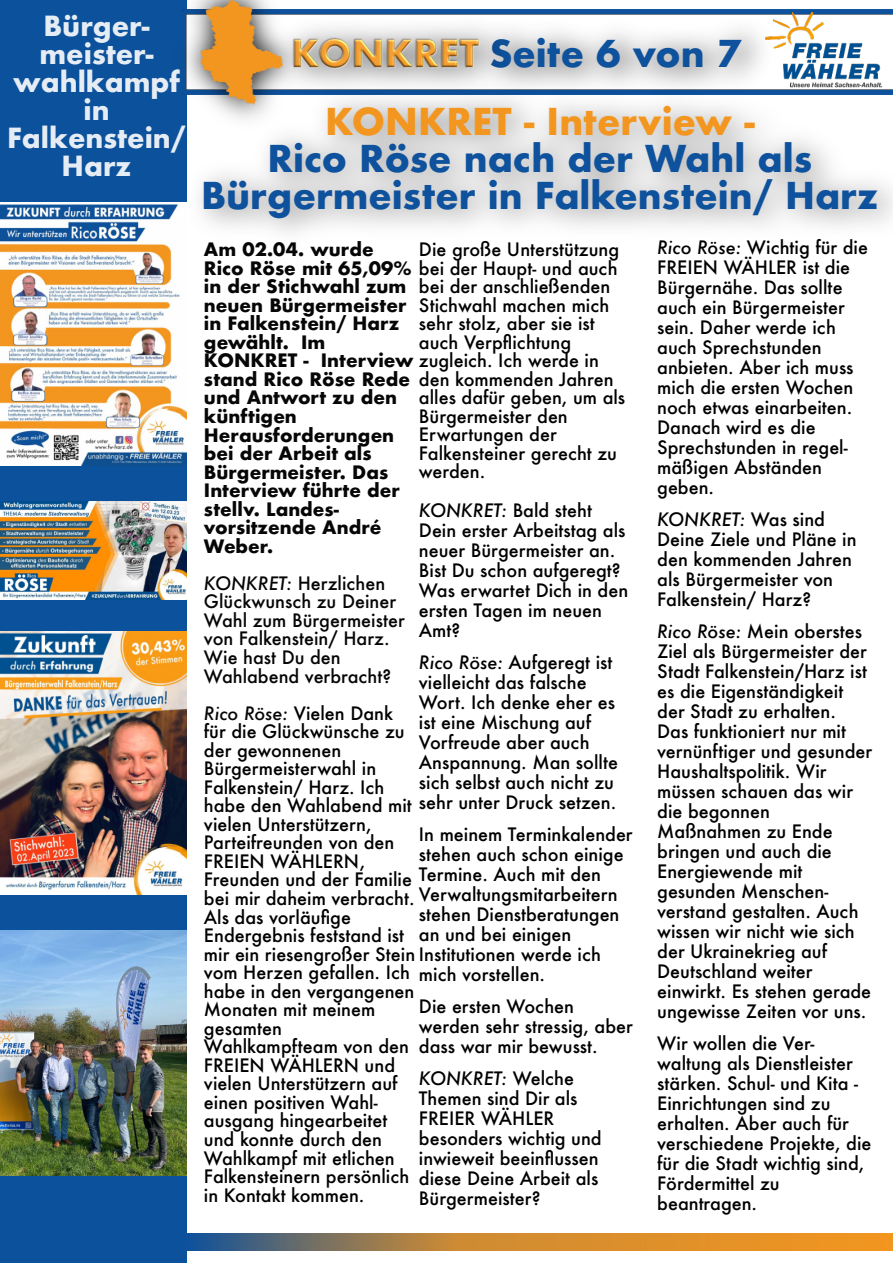
<style>
.page{position:relative;width:893px;height:1263px;background:#fff}
.page>*{position:absolute;margin:0;border:0;box-sizing:border-box;transform-origin:0 0}
.t1{font:36px/37px "font 000000002 a 273745";color:#0e519c;text-align:center}
.t2{font:36px "font 000000002 a 273745";color:#f3961f}
.t3{font:27px/27.8px "font 000000002 a 273745";color:rgb(255 255 255/.9);text-align:center}
.t4{font:18px/20px "font 000000002 a 273745";color:#000}
.t5{font:18px/18.6px "font 000000002 a 273745";color:#060606}
.s1{color:#000}
.s2{color:#060606}
</style>
<div class="page">
<div style="left:0;top:0;width:187px;height:1263px;background:#0b519c"></div>
<img style="left:309px;top:10px;width:584px;height:5px">
<img style="left:766px;top:12px;width:116px;height:72px">
<img style="left:510px;top:18px;width:263px;height:66px">
<img style="left:309px;top:27px;width:201px;height:57px">
<img style="left:181px;top:0;width:128px;height:95px">
<img style="left:201px;top:0;width:81px;height:84px">
<svg style="left:187px;top:1233px;width:705px;height:18px;background:#b6833f"></svg>
<img style="left:187px;top:84px;width:706px;height:149px">
<img style="left:0;top:203px;width:187px;height:262px">
<img style="left:0;top:502px;width:187px;height:98px">
<img style="left:0;top:631px;width:187px;height:263px">
<img style="left:0;top:931px;width:187px;height:244px">
<h2 class="t3" style="left:7px;top:12px;width:180px">Bürger&shy;meister&shy;wahlkampf in<br>Falkenstein/<br>Harz</h2>
<h1 class="t1" style="left:489px;top:35px;width:253px">Seite 6 von 7</h1>
<h1 class="t2" style="left:325px;top:98px;width:431px">KONKRET - Interview -</h1>
<h1 class="t1" style="left:201px;top:140px;width:679px">Rico Röse nach der Wahl als<br>Bürgermeister in Falkenstein/ Harz</h1>
<p class="t4" style="left:419px;top:230px;width:202px;line-height:37px">Die große Unterstützung bei der anschließenden</p>
<p class="t4" style="left:419px;top:295px;width:192px;line-height:18.6px">Stichwahl machen mich sehr stolz, aber sie ist auch Verpflichtung</p>
<p class="t4" style="left:419px;top:369px;width:208px;line-height:18.6px">den kommenden Jahren alles dafür geben, um als<br>Bürgermeister den<br>Erwartungen der<br>Falkensteiner gerecht zu werden.</p>
<p class="t4" style="left:419px;top:500px;width:211px">KONKRET: Bald steht<br>Dein erster Arbeitstag als neuer Bürgermeister an.<br>Bist Du schon aufgeregt?<br>Was erwartet Dich in den ersten Tagen im neuen<br>Amt?</p>
<p class="t4" style="left:419px;top:652px;width:201px">Rico Röse: Aufgeregt ist vielleicht das falsche<br>Wort. Ich denke eher es ist eine Mischung auf<br>Vorfreude aber auch<br>Anspannung. Man sollte sich selbst auch nicht zu sehr unter Druck setzen.</p>
<p class="t4" style="left:419px;top:824px;width:215px">In meinem Terminkalender stehen auch schon einige<br>Termine. Auch mit den<br>Verwaltungsmitarbeitern stehen Dienstberatungen an und bei einigen</p>
<p class="t4" style="left:419px;top:958px;width:157px;line-height:32px">mich vorstellen.<br>Die ersten Wochen</p>
<p class="t4" style="left:419px;top:1016px;width:215px">werden sehr stressig, aber dass war mir bewusst.</p>
<p class="t4" style="left:419px;top:1068px;width:184px">KONKRET: Welche<br>Themen sind Dir als<br>FREIER WÄHLER besonders wichtig und inwieweit beeinflussen diese Deine Arbeit als<br>Bürgermeister?</p>
<p class="t5" style="left:204px;top:240px;width:415px">Am 02.04. wurde<br>Rico Röse mit 65,09% <span class="s1">bei der Haupt- und auch </span>in der Stichwahl zum<br>neuen Bürgermeister<br>in Falkenstein/ Harz<br>gewählt. Im<br>KONKRET - Interview <span class="s1">zugleich. Ich werde in </span>stand Rico Röse Rede<br>und Antwort zu den<br>künftigen<br>Herausforderungen<br>bei der Arbeit als<br>Bürgermeister. Das<br>Interview führte der<br>stellv. Landes-<br>vorsitzende André<br>Weber.</p>
<p class="t5" style="left:204px;top:574px;width:202px">KONKRET: Herzlichen<br>Glückwunsch zu Deiner<br>Wahl zum Bürgermeister von Falkenstein/ Harz.<br>Wie hast Du den<br>Wahlabend verbracht?</p>
<p class="t4" style="left:204px;top:703px;width:398px;line-height:18.6px"><span class="s2">Rico Röse:</span> Vielen Dank<br>für die Glückwünsche zu<br>der gewonnenen<br>Bürgermeisterwahl in<br>Falkenstein/ Harz. Ich<br>habe den Wahlabend mit<br>vielen Unterstützern,<br>Parteifreunden von den<br>FREIEN WÄHLERN,<br>Freunden und der Familie<br>bei mir daheim verbracht.<br>Als das vorläufige<br>Endergebnis feststand ist<br>mir ein riesengroßer Stein Institutionen werde ich vom Herzen gefallen. Ich<br>habe in den vergangenen<br>Monaten mit meinem<br>gesamten<br>Wahlkampfteam von den<br>FREIEN WÄHLERN und<br>vielen Unterstützern auf<br>einen positiven Wahl-<br>ausgang hingearbeitet<br>und konnte durch den<br>Wahlkampf mit etlichen<br>Falkensteinern persönlich<br>in Kontakt kommen.</p>
<p class="t4" style="left:657px;top:237px;width:212px">Rico Röse: Wichtig für die<br>FREIEN WÄHLER ist die<br>Bürgernähe. Das sollte auch ein Bürgermeister sein. Daher werde ich auch Sprechstunden anbieten. Aber ich muss mich die ersten Wochen noch etwas einarbeiten.<br>Danach wird es die<br>Sprechstunden in regel&shy;mäßigen Abständen geben.</p>
<p class="t4" style="left:657px;top:509px;width:201px">KONKRET: Was sind<br>Deine Ziele und Pläne in den kommenden Jahren als Bürgermeister von<br>Falkenstein/ Harz?</p>
<p class="t4" style="left:657px;top:621px;width:216px">Rico Röse: Mein oberstes<br>Ziel als Bürgermeister der<br>Stadt Falkenstein/Harz ist es die Eigenständigkeit der Stadt zu erhalten.<br>Das funktioniert nur mit vernünftiger und gesunder<br>Haushaltspolitik. Wir müssen schauen das wir die begonnen<br>Maßnahmen zu Ende bringen und auch die<br>Energiewende mit gesunden Menschen&shy;verstand gestalten. Auch wissen wir nicht wie sich der Ukrainekrieg auf<br>Deutschland weiter einwirkt. Es stehen gerade ungewisse Zeiten vor uns.</p>
<p class="t4" style="left:657px;top:1033px;width:216px">Wir wollen die Ver&shy;waltung als Dienstleister stärken. Schul- und Kita -<br>Einrichtungen sind zu erhalten. Aber auch für verschiedene Projekte, die für die Stadt wichtig sind,<br>Fördermittel zu beantragen.</p>
</div>
